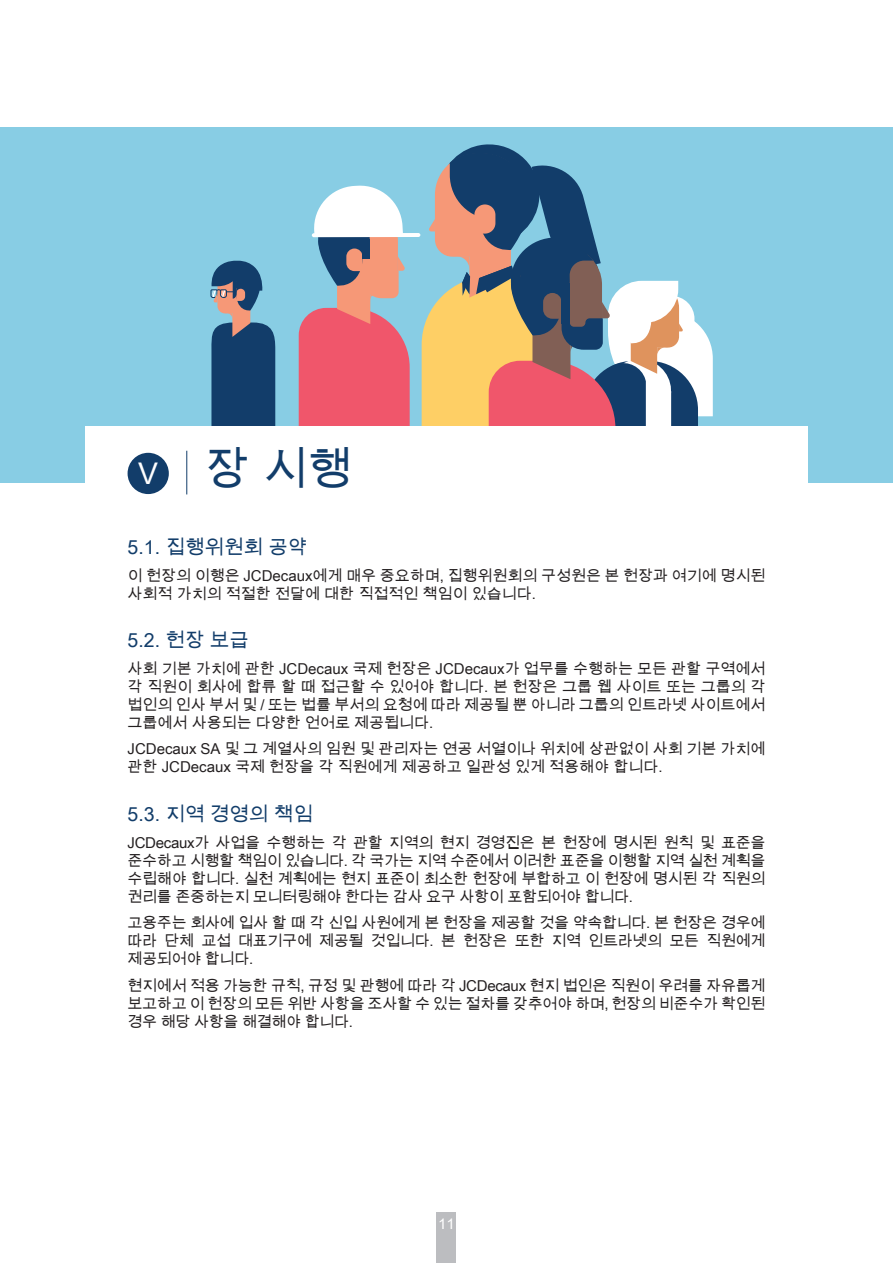
<style>
.page{position:relative;width:893px;height:1263px;background:#fff}
.page>*{position:absolute;margin:0;border:0;box-sizing:border-box;transform-origin:0 0}
.t1{font:45px "Arial Unicode MS";color:#123d6a}
.t2{font:29.85px "Arial Unicode MS";color:#fff}
.Sous_titre{font:19.5px "Arial Unicode MS";color:#123d6a}
.Texte_courant{font:15px/18px "Arial Unicode MS";color:#231f20;text-align:justify}
.Texte_courant-2{font:15px "Arial Unicode MS";color:#fff}
</style>
<div class="page">
<div style="left:0;top:128px;width:893px;height:355px;background:#88cde4"></div>
<svg style="left:210px;top:261px;width:65px;height:166px"></svg>
<svg style="left:299px;top:185px;width:111px;height:242px"></svg>
<hr style="left:312px;top:233px;width:108px;height:4px;background:#fff;border-radius:2px">
<svg style="left:422px;top:144px;width:291px;height:283px"></svg>
<div style="left:85px;top:427px;width:723px;height:135px;background:#fff"></div>
<div style="left:128px;top:453px;width:41px;height:41px;background:#123d6a;border-radius:50%"></div>
<div style="left:436px;top:1212px;width:20px;height:51px;background:#bcbdc0"></div>
<hr style="left:186px;top:451px;width:1px;height:43px;background:#123d6a">
<p class="t2" style="left:138px;top:452px;width:21px">V</p>
<p class="t1" style="left:205px;top:436px;width:149px">장 시행</p>
<p class="Sous_titre" style="left:128px;top:533px;width:181px">5.1. 집행위원회 공약</p>
<p class="Texte_courant" style="left:128px;top:566px;width:639px">이 헌장의 이행은 JCDecaux에게 매우 중요하며, 집행위원회의 구성원은 본 헌장과 여기에 명시된 사회적 가치의 적절한 전달에 대한 직접적인 책임이 있습니다.</p>
<p class="Sous_titre" style="left:128px;top:626px;width:123px">5.2. 헌장 보급</p>
<p class="Texte_courant" style="left:128px;top:659px;width:639px">사회 기본 가치에 관한 JCDecaux 국제 헌장은 JCDecaux가 업무를 수행하는 모든 관할 구역에서 각 직원이 회사에 합류 할 때 접근할 수 있어야 합니다. 본 헌장은 그룹 웹 사이트 또는 그룹의 각 법인의 인사 부서 및 / 또는 법률 부서의 요청에 따라 제공될 뿐 아니라 그룹의 인트라넷 사이트에서 그룹에서 사용되는 다양한 언어로 제공됩니다.</p>
<p class="Texte_courant" style="left:128px;top:740px;width:639px">JCDecaux SA 및 그 계열사의 임원 및 관리자는 연공 서열이나 위치에 상관없이 사회 기본 가치에 관한 JCDecaux 국제 헌장을 각 직원에게 제공하고 일관성 있게 적용해야 합니다.</p>
<p class="Sous_titre" style="left:128px;top:800px;width:187px">5.3. 지역 경영의 책임</p>
<p class="Texte_courant" style="left:128px;top:833px;width:639px">JCDecaux가 사업을 수행하는 각 관할 지역의 현지 경영진은 본 헌장에 명시된 원칙 및 표준을 준수하고 시행할 책임이 있습니다. 각 국가는 지역 수준에서 이러한 표준을 이행할 지역 실천 계획을 수립해야 합니다. 실천 계획에는 현지 표준이 최소한 헌장에 부합하고 이 헌장에 명시된 각 직원의 권리를 존중하는지 모니터링해야 한다는 감사 요구 사항이 포함되어야 합니다.</p>
<p class="Texte_courant" style="left:128px;top:914px;width:639px">고용주는 회사에 입사 할 때 각 신입 사원에게 본 헌장을 제공할 것을 약속합니다. 본 헌장은 경우에 따라 단체 교섭 대표기구에 제공될 것입니다. 본 헌장은 또한 지역 인트라넷의 모든 직원에게 제공되어야 합니다.</p>
<p class="Texte_courant" style="left:128px;top:976px;width:639px">현지에서 적용 가능한 규칙, 규정 및 관행에 따라 각 JCDecaux 현지 법인은 직원이 우려를 자유롭게 보고하고 이 헌장의 모든 위반 사항을 조사할 수 있는 절차를 갖추어야 하며, 헌장의 비준수가 확인된 경우 해당 사항을 해결해야 합니다.</p>
<p class="Texte_courant-2" style="left:438px;top:1213px;width:18px">11</p>
</div>
